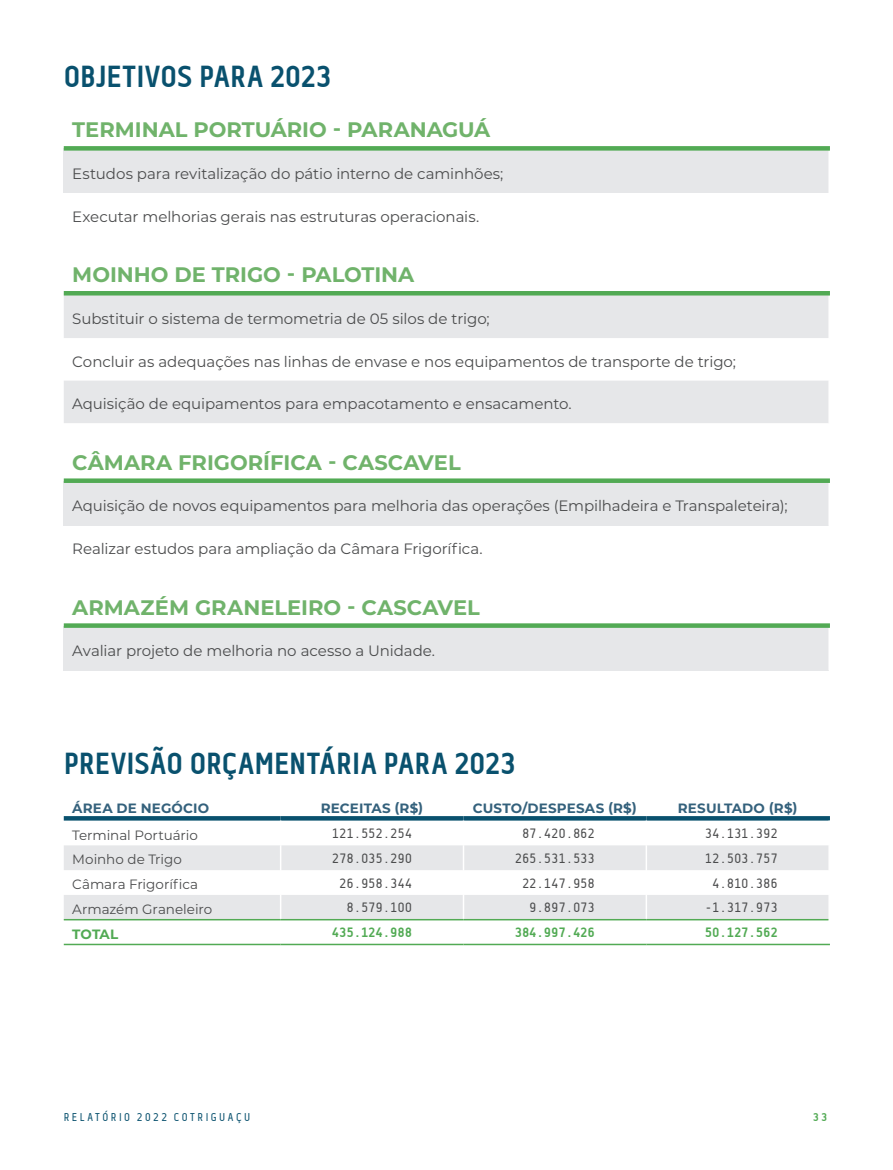
<style>
.page{position:relative;width:893px;height:1170px;background:#fff}
.page>*{position:absolute;margin:0;border:0;box-sizing:border-box;transform-origin:0 0}
.Título_Comum{font:700 30.3px "Centima";letter-spacing:.005em;color:#09516e}
.Texto{font:700 21px "Montserrat";color:#70b36b}
.Texto-2{font:15px "Montserrat";letter-spacing:-.005em;color:#4b4c4d}
.Números{font:13.5px "Centima Mono";letter-spacing:-.06em;color:#4b4c4d}
.Texto-3{font:13.5px "Montserrat";letter-spacing:-.005em;color:#4b4c4d}
.Header_Números{font:700 13.5px "Montserrat";letter-spacing:.015em;color:#34617c}
.Números-2{font:700 13.5px "Centima Mono";letter-spacing:-.06em;color:#52aa54}
.Texto-4{font:700 13.5px "Montserrat";letter-spacing:.015em;color:#34617c}
.Texto-5{font:700 13.5px "Montserrat";color:#52aa54}
.t1{font:11.25px "Centima";letter-spacing:.225em;color:#09516e}
.t2{font:700 11.25px "Centima";color:#52aa54}
</style>
<div class="page">
<div style="left:64px;top:148px;width:765px;height:45px;background:#e6e7e9"></div>
<hr style="left:828px;top:151px;width:2px;height:42px;background:#fff">
<div style="left:64px;top:146px;width:766px;height:5px;background:#52aa54"></div>
<svg style="left:64px;top:295px;width:764px;height:128px;fill:#e6e7e9"></svg>
<hr style="left:64px;top:291px;width:766px;height:4px;background:#52aa54">
<div style="left:64px;top:480px;width:765px;height:45px;background:#e6e7e9"></div>
<hr style="left:828px;top:483px;width:2px;height:42px;background:#fff">
<div style="left:64px;top:478px;width:766px;height:5px;background:#52aa54"></div>
<div style="left:64px;top:625px;width:765px;height:45px;background:#e6e7e9"></div>
<hr style="left:828px;top:627px;width:2px;height:43px;background:#fff">
<svg style="left:64px;top:623px;width:766px;height:4px;background:#61b162"></svg>
<svg style="left:64px;top:845px;width:764px;height:73px;fill:#e6e7e9"></svg>
<svg style="left:64px;top:816px;width:217px;height:4px"></svg>
<svg style="left:281px;top:816px;width:182px;height:4px"></svg>
<svg style="left:463px;top:816px;width:183px;height:4px"></svg>
<svg style="left:646px;top:816px;width:184px;height:4px"></svg>
<svg style="left:280px;top:820px;width:1px;height:101px"></svg>
<svg style="left:463px;top:820px;width:1px;height:101px"></svg>
<svg style="left:646px;top:820px;width:1px;height:101px"></svg>
<hr style="left:64px;top:918px;width:217px;height:2px;background:#52aa54">
<hr style="left:281px;top:918px;width:182px;height:2px;background:#52aa54">
<hr style="left:463px;top:918px;width:183px;height:2px;background:#52aa54">
<hr style="left:646px;top:918px;width:182px;height:2px;background:#52aa54">
<hr style="left:64px;top:943px;width:217px;height:2px;background:#52aa54">
<hr style="left:281px;top:943px;width:182px;height:2px;background:#52aa54">
<hr style="left:463px;top:943px;width:183px;height:2px;background:#52aa54">
<hr style="left:646px;top:943px;width:184px;height:2px;background:#52aa54">
<p class="Título_Comum" style="left:64px;top:58px;width:269px">OBJETIVOS PARA 2023</p>
<p class="Texto" style="left:72px;top:115px;width:419px">TERMINAL PORTUÁRIO - PARANAGUÁ</p>
<p class="Texto-2" style="left:72px;top:163px;width:433px">Estudos para revitalização do pátio interno de caminhões;</p>
<p class="Texto-2" style="left:72px;top:206px;width:408px">Executar melhorias gerais nas estruturas operacionais.</p>
<p class="Texto" style="left:72px;top:259px;width:343px">MOINHO DE TRIGO - PALOTINA</p>
<p class="Texto-2" style="left:72px;top:308px;width:419px">Substituir o sistema de termometria de 05 silos de trigo;</p>
<p class="Texto-2" style="left:72px;top:351px;width:665px">Concluir as adequações nas linhas de envase e nos equipamentos de transporte de trigo;</p>
<p class="Texto-2" style="left:72px;top:393px;width:501px">Aquisição de equipamentos para empacotamento e ensacamento.</p>
<p class="Texto" style="left:72px;top:447px;width:390px">CÂMARA FRIGORÍFICA - CASCAVEL</p>
<p class="Texto-2" style="left:72px;top:496px;width:717px">Aquisição de novos equipamentos para melhoria das operações (Empilhadeira e Transpaleteira);</p>
<p class="Texto-2" style="left:72px;top:538px;width:412px">Realizar estudos para ampliação da Câmara Frigorífica.</p>
<p class="Texto" style="left:72px;top:592px;width:409px">ARMAZÉM GRANELEIRO - CASCAVEL</p>
<p class="Texto-2" style="left:72px;top:640px;width:364px">Avaliar projeto de melhoria no acesso a Unidade.</p>
<p class="Título_Comum" style="left:64px;top:746px;width:453px">PREVISÃO ORÇAMENTÁRIA PARA 2023</p>
<p class="Texto-4" style="left:72px;top:797px;width:138px">ÁREA DE NEGÓCIO</p>
<p class="Header_Números" style="left:321px;top:797px;width:104px">RECEITAS (R$)</p>
<p class="Header_Números" style="left:473px;top:797px;width:166px">CUSTO/DESPESAS (R$)</p>
<p class="Header_Números" style="left:678px;top:797px;width:121px">RESULTADO (R$)</p>
<p class="Texto-3" style="left:72px;top:825px;width:127px">Terminal Portuário</p>
<p class="Números" style="left:331px;top:825px;width:82px">121.552.254</p>
<p class="Números" style="left:522px;top:825px;width:75px">87.420.862</p>
<p class="Números" style="left:704px;top:825px;width:75px">34.131.392</p>
<p class="Texto-3" style="left:72px;top:850px;width:111px">Moinho de Trigo</p>
<p class="Números" style="left:331px;top:850px;width:82px">278.035.290</p>
<p class="Números" style="left:514px;top:850px;width:82px">265.531.533</p>
<p class="Números" style="left:704px;top:850px;width:75px">12.503.757</p>
<p class="Texto-3" style="left:72px;top:874px;width:127px">Câmara Frigorífica</p>
<p class="Números" style="left:339px;top:875px;width:75px">26.958.344</p>
<p class="Números" style="left:522px;top:875px;width:75px">22.147.958</p>
<p class="Números" style="left:712px;top:875px;width:68px">4.810.386</p>
<p class="Texto-3" style="left:72px;top:899px;width:141px">Armazém Graneleiro</p>
<p class="Números" style="left:346px;top:900px;width:68px">8.579.100</p>
<p class="Números" style="left:529px;top:900px;width:68px">9.897.073</p>
<p class="Números" style="left:704px;top:900px;width:75px">-1.317.973</p>
<p class="Texto-5" style="left:72px;top:924px;width:47px">TOTAL</p>
<p class="Números-2" style="left:331px;top:924px;width:82px">435.124.988</p>
<p class="Números-2" style="left:514px;top:924px;width:82px">384.997.426</p>
<p class="Números-2" style="left:704px;top:924px;width:75px">50.127.562</p>
<p class="t1" style="left:64px;top:1111px;width:188px">RELATÓRIO 2022 COTRIGUAÇU</p>
<p class="t2" style="left:813px;top:1110px;width:15px">33</p>
</div>
